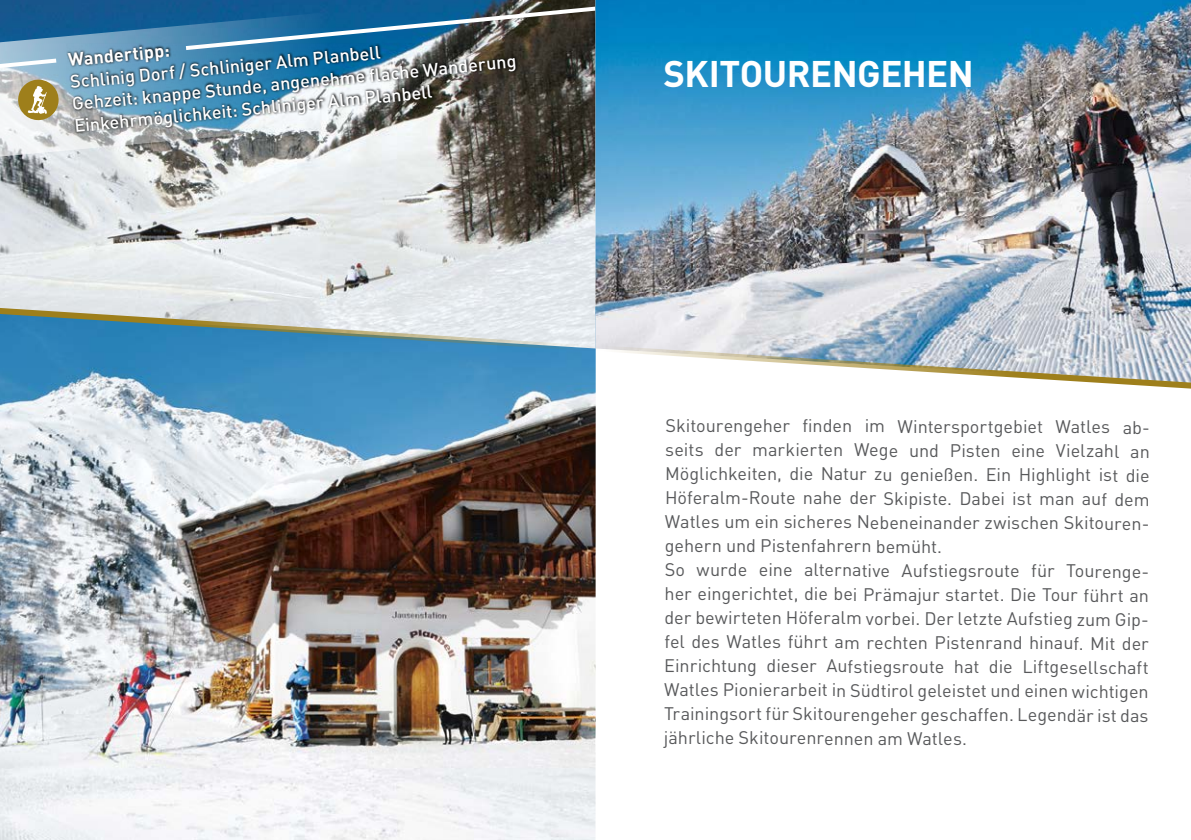
<style>
.page{position:relative;width:1191px;height:840px;background:#fff}
.page>*{position:absolute;margin:0;border:0;box-sizing:border-box;transform-origin:0 0}
.t1{font:700 36.6px "DIN";letter-spacing:-.015em;color:#fff}
.t2{font:18px/24px "DIN";letter-spacing:-.005em;color:#58595b}
.t3{font:500 18px/22px "DIN";color:#fff}
.t4{font:700 18px "DIN";color:#fff}
</style>
<div class="page">
<img style="left:0;top:393px;width:596px;height:446px">
<img style="left:0;top:0;width:595px;height:303px">
<svg style="left:580px;top:4px;width:15px;height:48px"></svg>
<svg style="left:0;top:0;width:580px;height:160px;background:#607e91"></svg>
<img style="left:66px;top:43px;width:452px;height:91px">
<svg style="left:17px;top:79px;width:42px;height:42px;background:#b6a569"></svg>
<img style="left:595px;top:0;width:596px;height:303px">
<svg style="left:0;top:303px;width:1191px;height:90px;background:#9fbdce"></svg>
<p class="t3" style="left:69px;top:69px;width:448px;rotate:-5deg">Schlinig Dorf / Schliniger Alm Planbell<br>Gehzeit: knappe Stunde, angenehme fl ache Wanderung<br>Einkehrmöglichkeit: Schliniger Alm Planbell</p>
<p class="t4" style="left:67px;top:48px;width:103px;rotate:-5deg">Wandertipp:</p>
<h1 class="t1" style="left:663px;top:50px;width:312px">SKITOURENGEHEN</h1>
<p class="t2" style="left:664px;top:413px;width:487px">Skitourengeher finden im Wintersportgebiet Watles ab&shy;seits der markierten Wege und Pisten eine Vielzahl an Möglichkeiten, die Natur zu genießen. Ein Highlight ist die Höferalm-Route nahe der Skipiste. Dabei ist man auf dem Watles um ein sicheres Nebeneinander zwischen Skitouren&shy;gehern und Pistenfahrern bemüht.<br>So wurde eine alternative Aufstiegsroute für Tourenge&shy;her eingerichtet, die bei Prämajur startet. Die Tour führt an der bewirteten Höferalm vorbei. Der letzte Aufstieg zum Gip&shy;fel des Watles führt am rechten Pistenrand hinauf. Mit der Einrichtung dieser Aufstiegsroute hat die Liftgesellschaft Watles Pionierarbeit in Südtirol geleistet und einen wichtigen Trainingsort für Skitourengeher geschaffen. Legendär ist das jährliche Skitourenrennen am Watles.</p>
</div>
